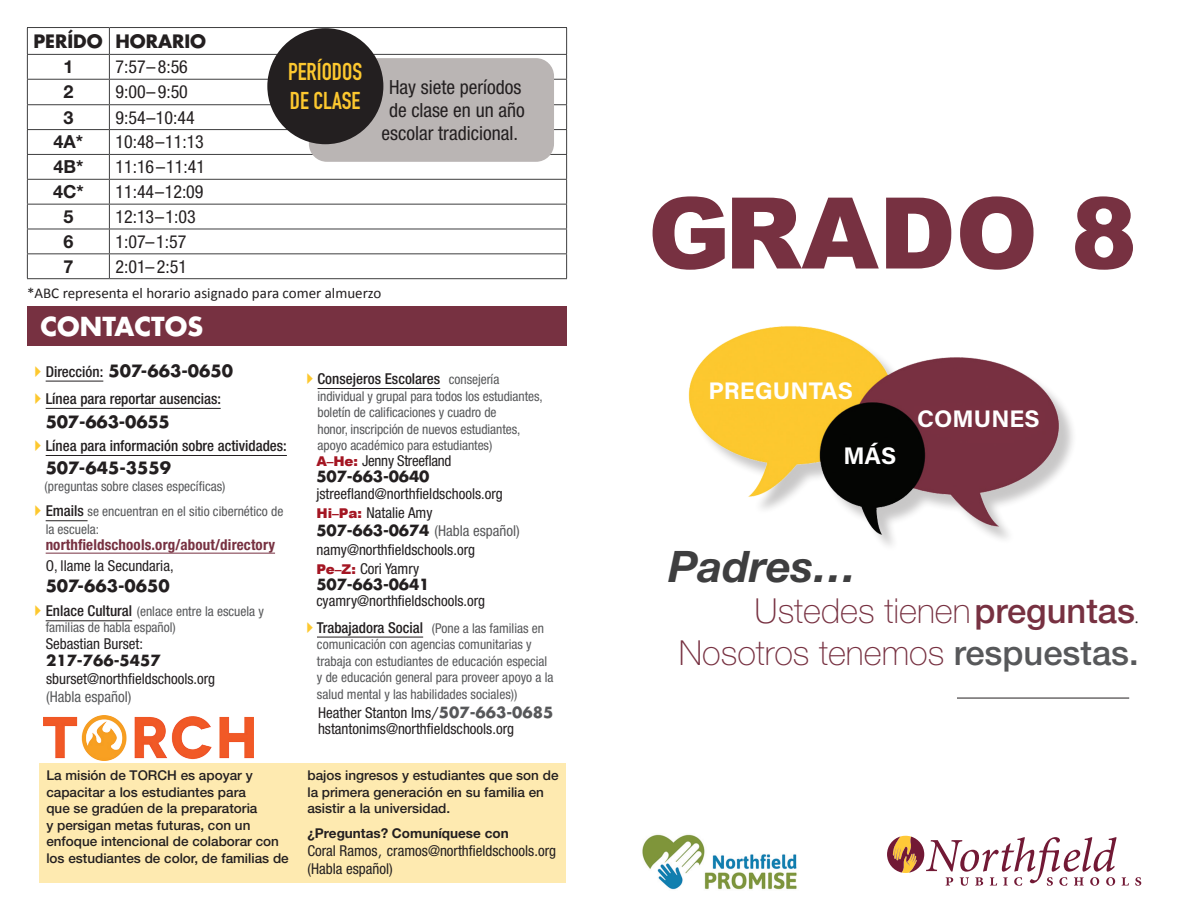
<style>
.page{position:relative;width:1188px;height:918px;background:#fff}
.page>*{position:absolute;margin:0;border:0;box-sizing:border-box;transform-origin:0 0}
.t1{font:900 99px "Arial";color:#773141}
.t2{font:italic 700 43.5px "Helvetica Neue LT Std";color:#3e3e3f}
.t3{font:100 34.5px "Helvetica Neue LT Std";color:#773141}
.t4{font:700 25.5px "Futura Std";color:#fff}
.t5{font:24px "Acumin Variable Concept";color:#fff}
.t6{font:700 24px/28.8px "DIN Condensed";color:#fdc82f}
.t7{font:condensed 19.5px/23.4px "Helvetica Neue LT Std";color:#231f20;text-align:center}
.t8{font:condensed 18px "Helvetica Neue LT Std";color:#231f20}
.t9{font:700 18px "Helvetica Neue LT Std";color:#231f20}
.t10{font:700 18px "Futura Std";color:#231f20}
.t11{font:700 16.5px "Futura Std";color:#231f20}
.t12{font:condensed 15px/16.2px "Helvetica Neue LT Std";color:#231f20}
.t13{font:500 condensed 15px "Helvetica Neue LT Std";color:#231f20}
.t14{font:700 condensed 15px/20.7px "Helvetica Neue LT Std";letter-spacing:.01em;color:#773141}
.t15{font:15px "Calibri";color:#231f20}
.t16{font:condensed 15px/17.7px "Helvetica Neue LT Std";color:#57585a}
.t17{font:condensed 13.5px/16.5px "Helvetica Neue LT Std";color:#57585a}
.t18{font:500 13.5px/16.5px "Helvetica Neue LT Std";color:#231f20}
.t19{font:700 13.5px "Helvetica Neue LT Std";color:#231f20}
.s1{font-family:"Helvetica Neue LT Std";font-weight:500;font-stretch:condensed;font-size:15px}
.s2{font-weight:500;font-size:15px;color:#231f20}
.s3{font-weight:400;color:#231f20}
.s4{font-family:"Futura Std";font-weight:700;font-stretch:normal}
.s5{color:#57585a}
.s6{font-weight:400;font-size:13.5px;color:#57585a}
.s7{font-family:"Arial";font-weight:900;font-stretch:normal;font-size:13.5px;color:#a41623}
.s8{color:#231f20}
.s9{font-family:"Futura Std";font-weight:700;font-stretch:normal;color:#231f20}
.s10{font-family:"Futura Std";font-stretch:normal;font-size:13.5px}
.s11{font-family:"Futura Std";font-weight:700;font-stretch:normal;color:#57585a}
.s12{font-family:"Futura Std";font-stretch:normal}
.s13{font-weight:500}
.s14{font-family:"Minion Pro";font-weight:400;font-size:16.5px;color:#231f20}
.s15{font-weight:500;color:#57585a}
</style>
<div class="page">
<svg style="left:1135px;top:877px;width:6px;height:9px"></svg>
<svg style="left:887px;top:836px;width:242px;height:50px"></svg>
<img style="left:642px;top:834px;width:155px;height:56px">
<img style="left:688px;top:326px;width:385px;height:214px">
<hr style="left:957px;top:698px;width:172px;height:1px;background:#231f20">
<div style="left:40px;top:763px;width:526px;height:120px;background:#feeab0"></div>
<hr style="left:27px;top:27px;width:82px;height:1px;background:#3e3e3f">
<hr style="left:109px;top:27px;width:458px;height:1px;background:#3e3e3f">
<hr style="left:27px;top:54px;width:82px;height:1px;background:#3e3e3f">
<hr style="left:109px;top:54px;width:458px;height:1px;background:#3e3e3f">
<hr style="left:27px;top:79px;width:82px;height:1px;background:#3e3e3f">
<hr style="left:109px;top:79px;width:458px;height:1px;background:#3e3e3f">
<hr style="left:27px;top:104px;width:82px;height:1px;background:#3e3e3f">
<hr style="left:109px;top:104px;width:458px;height:1px;background:#3e3e3f">
<hr style="left:27px;top:129px;width:82px;height:1px;background:#3e3e3f">
<hr style="left:109px;top:129px;width:458px;height:1px;background:#3e3e3f">
<hr style="left:27px;top:154px;width:82px;height:1px;background:#3e3e3f">
<hr style="left:109px;top:154px;width:458px;height:1px;background:#3e3e3f">
<hr style="left:27px;top:179px;width:82px;height:1px;background:#3e3e3f">
<hr style="left:109px;top:179px;width:458px;height:1px;background:#3e3e3f">
<hr style="left:27px;top:204px;width:82px;height:1px;background:#3e3e3f">
<hr style="left:109px;top:204px;width:458px;height:1px;background:#3e3e3f">
<hr style="left:27px;top:229px;width:82px;height:1px;background:#3e3e3f">
<hr style="left:109px;top:229px;width:458px;height:1px;background:#3e3e3f">
<hr style="left:27px;top:253px;width:82px;height:1px;background:#3e3e3f">
<svg style="left:27px;top:28px;width:1px;height:250px"></svg>
<hr style="left:109px;top:253px;width:458px;height:1px;background:#3e3e3f">
<svg style="left:109px;top:28px;width:1px;height:250px"></svg>
<svg style="left:566px;top:28px;width:1px;height:250px"></svg>
<hr style="left:27px;top:278px;width:82px;height:1px;background:#3e3e3f">
<hr style="left:109px;top:278px;width:458px;height:1px;background:#3e3e3f">
<div style="left:309px;top:58px;width:245px;height:104px;background:#bab5b4;border-radius:18px"></div>
<div style="left:267px;top:28px;width:116px;height:116px;background:#231f20;border-radius:50%"></div>
<hr style="left:46px;top:381px;width:57px;height:1px;background:#231f20">
<hr style="left:46px;top:408px;width:175px;height:1px;background:#231f20">
<hr style="left:46px;top:455px;width:241px;height:1px;background:#231f20">
<hr style="left:46px;top:520px;width:42px;height:1px;background:#231f20">
<hr style="left:46px;top:553px;width:229px;height:1px;background:#773141">
<hr style="left:46px;top:620px;width:86px;height:1px;background:#231f20">
<hr style="left:318px;top:388px;width:122px;height:1px;background:#231f20">
<hr style="left:317px;top:637px;width:106px;height:1px;background:#231f20">
<div style="left:27px;top:306px;width:540px;height:40px;background:#773141"></div>
<img style="left:44px;top:715px;width:210px;height:45px">
<p class="t10" style="left:33px;top:30px;width:71px">PERÍDO</p>
<p class="t10" style="left:115px;top:30px;width:92px">HORARIO</p>
<p class="t9" style="left:63px;top:56px;width:12px">1</p>
<p class="t8" style="left:115px;top:56px;width:74px">7:57– 8:56</p>
<p class="t9" style="left:63px;top:81px;width:12px">2</p>
<p class="t8" style="left:115px;top:81px;width:74px">9:00– 9:50</p>
<p class="t9" style="left:63px;top:106px;width:12px">3</p>
<p class="t8" style="left:115px;top:107px;width:81px">9:54–10:44</p>
<p class="t9" style="left:54px;top:131px;width:31px">4A*</p>
<p class="t8" style="left:115px;top:132px;width:90px">10:48–11:13</p>
<p class="t9" style="left:53px;top:156px;width:32px">4B*</p>
<p class="t8" style="left:115px;top:157px;width:91px">11:16–11:41</p>
<p class="t9" style="left:53px;top:181px;width:32px">4C*</p>
<p class="t8" style="left:115px;top:181px;width:90px">11:44–12:09</p>
<p class="t9" style="left:63px;top:205px;width:12px">5</p>
<p class="t8" style="left:115px;top:206px;width:82px">12:13–1:03</p>
<p class="t9" style="left:63px;top:230px;width:12px">6</p>
<p class="t8" style="left:115px;top:231px;width:72px">1:07–1:57</p>
<p class="t9" style="left:63px;top:255px;width:12px">7</p>
<p class="t8" style="left:115px;top:256px;width:73px">2:01– 2:51</p>
<p class="t15" style="left:27px;top:284px;width:356px">*ABC representa el horario asignado para comer almuerzo</p>
<p class="t6" style="left:288px;top:57px;width:76px">PERÍODOS<br>DE CLASE</p>
<p class="t7" style="left:382px;top:75px;width:145px">Hay siete períodos de clase en un año escolar tradicional.</p>
<p class="t4" style="left:40px;top:310px;width:164px">CONTACTOS</p>
<p class="t11" style="left:46px;top:359px;width:189px"><span class="s1">Dirección:</span> 507-663-0650</p>
<p class="t13" style="left:46px;top:390px;width:177px">Línea para reportar ausencias:</p>
<p class="t11" style="left:46px;top:411px;width:126px">507-663-0655</p>
<p class="t13" style="left:46px;top:437px;width:243px">Línea para información sobre actividades:</p>
<p class="t11" style="left:46px;top:457px;width:127px">507-645-3559</p>
<p class="t17" style="left:45px;top:478px;width:182px">(preguntas sobre clases específicas)</p>
<p class="t17" style="left:46px;top:503px;width:239px;line-height:17.7px"><span class="s2">Emails</span> se encuentran en el sitio cibernético de la escuela:</p>
<p class="t14" style="left:46px;top:534px;width:231px">northfieldschools.org/about/directory<br><span class="s3">O, llame la Secundaria,</span></p>
<p class="t11" style="left:46px;top:574px;width:126px">507-663-0650</p>
<p class="t17" style="left:46px;top:603px;width:220px"><span class="s2">Enlace Cultural</span> (enlace entre la escuela y familias de habla español)</p>
<p class="t12" style="left:46px;top:635px;width:99px">Sebastian Burset:</p>
<p class="t12" style="left:46px;top:652px;width:171px;line-height:17.7px"><span class="s4">217-766-5457 </span>sburset@northfieldschools.org <span class="s5">(Habla español)</span></p>
<p class="t13" style="left:318px;top:370px;width:183px">Consejeros Escolares <span class="s6">consejería</span></p>
<p class="t17" style="left:318px;top:387px;width:227px">individual y grupal para todos los estudiantes, boletín de calificaciones y cuadro de<br>honor, inscripción de nuevos estudiantes, apoyo académico para estudiantes)</p>
<p class="t12" style="left:316px;top:453px;width:188px"><span class="s7">A–He:</span> Jenny Streefland<br><span class="s4">507-663-0640 </span>jstreefland@northfieldschools.org</p>
<p class="t16" style="left:316px;top:504px;width:205px"><span class="s7">Hi–Pa:</span> <span class="s8">Natalie Amy<br></span><span class="s9">507-663-0674</span> (Habla español)</p>
<p class="t12" style="left:316px;top:541px;width:160px">namy@northfieldschools.org</p>
<p class="t12" style="left:316px;top:560px;width:170px"><span class="s7">Pe–Z:</span> Cori Yamry<br><span class="s4">507-663-0641 </span>cyamry@northfieldschools.org</p>
<p class="t17" style="left:317px;top:619px;width:238px"><span class="s2">Trabajadora Social</span> (Pone a las familias en comunicación con agencias comunitarias y trabaja con estudiantes de educación especial y de educación general para proveer apoyo a la salud mental y las habilidades sociales))</p>
<p class="t12" style="left:318px;top:704px;width:237px">Heather Stanton Ims<span class="s10">/</span><span class="s11">507-663-0685 </span>hstantonims@northfieldschools.org</p>
<p class="t18" style="left:46px;top:767px;width:244px">La misión de TORCH es apoyar y capacitar a los estudiantes para<br>que se gradúen de la preparatoria<br>y persigan metas futuras, con un enfoque intencional de colaborar con los estudiantes de color, de familias de</p>
<p class="t18" style="left:307px;top:767px;width:253px">bajos ingresos y estudiantes que son de la primera generación en su familia en asistir a la universidad.</p>
<p class="t19" style="left:307px;top:825px;width:203px">¿Preguntas? Comuníquese con</p>
<p class="t12" style="left:307px;top:842px;width:250px;line-height:17.7px">Coral Ramos<span class="s12">,</span> cramos@northfieldschools.org (Habla español)</p>
<p class="t1" style="left:648px;top:161px;width:491px">GRADO 8</p>
<p class="t5" style="left:708px;top:374px;width:146px">PREGUNTAS</p>
<p class="t5" style="left:843px;top:439px;width:55px">MÁS</p>
<p class="t5" style="left:917px;top:402px;width:124px">COMUNES</p>
<p class="t2" style="left:669px;top:539px;width:190px">Padres…</p>
<p class="t3" style="left:755px;top:591px;width:386px">Ustedes tienen<span class="s13">preguntas</span><span class="s14">.</span></p>
<p class="t3" style="left:679px;top:633px;width:461px">Nosotros tenemos <span class="s15">respuestas.</span></p>
</div>
